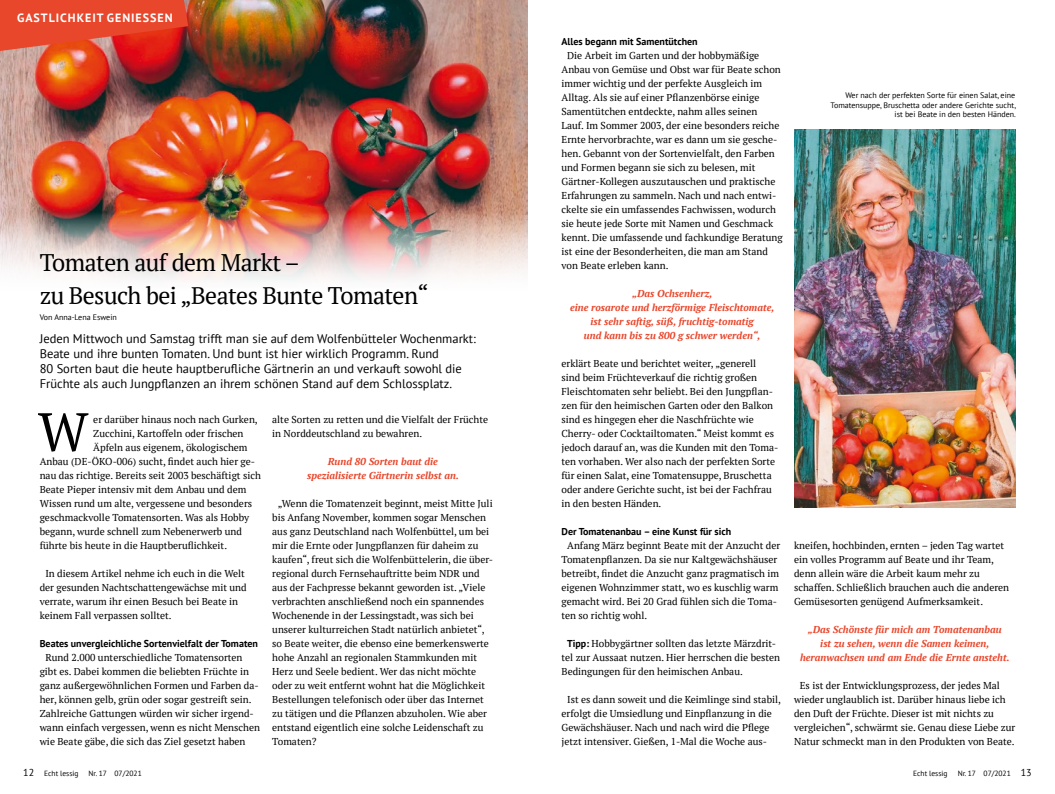
<style>
.page{position:relative;width:1055px;height:794px;background:#fff}
.page>*{position:absolute;margin:0;border:0;box-sizing:border-box;transform-origin:0 0}
.t1{font:54px "PT Serif";color:#000}
.t2{font:24px/33.6px "PT Serif";letter-spacing:-.025em;color:#000}
.t3{font:12.5px/15px "PT Sans";color:#000}
.t4{font:700 12px "PT Sans";letter-spacing:.08em;color:#fff}
.t5{font:10px/14px "PT Serif";color:#000}
.t6{font:italic 700 10px/14px "PT Serif";color:#e8472c;text-align:center}
.t7{font:700 10px "PT Sans";color:#000}
.t8{font:10px "PT Sans";color:#000}
.t9{font:8px/9.6px "PT Sans";color:#000;text-align:right}
.t10{font:7.5px "PT Sans";color:#000}
.s1{font-family:"PT Sans";font-weight:700}
.s2{font-size:10px}
</style>
<div class="page">
<img style="left:794px;top:129px;width:221px;height:378px">
<img style="left:0;top:0;width:527px;height:280px">
<svg style="left:0;top:0;width:188px;height:51px;background:#e3442c"></svg>
<p class="t4" style="left:17px;top:10px;width:157px">GASTLICHKEIT GENIESSEN</p>
<h2 class="t2" style="left:40px;top:245px;width:390px">Tomaten auf dem Markt –<br>zu Besuch bei „Beates Bunte Tomaten“</h2>
<p class="t3" style="left:40px;top:330px;width:437px">Jeden Mittwoch und Samstag trifft man sie auf dem Wolfenbütteler Wochenmarkt:<br>Beate und ihre bunten Tomaten. Und bunt ist hier wirklich Programm. Rund<br>80 Sorten baut die heute hauptberufliche Gärtnerin an und verkauft sowohl die Früchte als auch Jungpflanzen an ihrem schönen Stand auf dem Schlossplatz.</p>
<p class="t9" style="left:40px;top:312px;width:79px">Von Anna-Lena Eswein</p>
<h1 class="t1" style="left:38px;top:397px;width:52px">W</h1>
<p class="t5" style="left:93px;top:412px;width:166px">er darüber hinaus noch nach Gurken,</p>
<p class="t5" style="left:93px;top:426px;width:152px">Zucchini, Kartoffeln oder frischen</p>
<p class="t5" style="left:93px;top:440px;width:156px">Äpfeln aus eigenem, ökologischem</p>
<p class="t5" style="left:40px;top:454px;width:217px">Anbau (DE-ÖKO-006) sucht, findet auch hier ge-</p>
<p class="t5" style="left:40px;top:468px;width:223px">nau das richtige. Bereits seit 2003 beschäftigt sich</p>
<p class="t5" style="left:40px;top:482px;width:208px">Beate Pieper intensiv mit dem Anbau und dem</p>
<p class="t5" style="left:40px;top:496px;width:214px">Wissen rund um alte, vergessene und besonders</p>
<p class="t5" style="left:40px;top:510px;width:211px">geschmackvolle Tomatensorten. Was als Hobby</p>
<p class="t5" style="left:40px;top:524px;width:204px">begann, wurde schnell zum Nebenerwerb und</p>
<p class="t5" style="left:40px;top:538px;width:189px">führte bis heute in die Hauptberuflichkeit.</p>
<p class="t5" style="left:40px;top:566px;width:208px;text-indent:6px">In diesem Artikel nehme ich euch in die Welt der gesunden Nachtschattengewächse mit und verrate, warum ihr einen Besuch bei Beate in keinem Fall verpassen solltet.</p>
<p class="t7" style="left:40px;top:637px;width:220px">Beates unvergleichliche Sortenvielfalt der Tomaten</p>
<p class="t5" style="left:40px;top:650px;width:222px;text-indent:6px">Rund 2.000 unterschiedliche Tomatensorten gibt es. Dabei kommen die beliebten Früchte in ganz außergewöhnlichen Formen und Farben da&shy;her, können gelb, grün oder sogar gestreift sein.<br>Zahlreiche Gattungen würden wir sicher irgend&shy;wann einfach vergessen, wenn es nicht Menschen wie Beate gäbe, die sich das Ziel gesetzt haben</p>
<p class="t5" style="left:272px;top:412px;width:217px">alte Sorten zu retten und die Vielfalt der Früchte in Norddeutschland zu bewahren.</p>
<p class="t6" style="left:307px;top:454px;width:153px">Rund 80 Sorten baut die spezialisierte Gärtnerin selbst an.</p>
<p class="t5" style="left:272px;top:496px;width:222px;text-indent:6px">„Wenn die Tomatenzeit beginnt, meist Mitte Juli bis Anfang November, kommen sogar Menschen aus ganz Deutschland nach Wolfenbüttel, um bei mir die Ernte oder Jungpflanzen für daheim zu kaufen“, freut sich die Wolfenbüttelerin, die über&shy;regional durch Fernsehauftritte beim NDR und aus der Fachpresse bekannt geworden ist. „Viele verbrachten anschließend noch ein spannendes Wochenende in der Lessingstadt, was sich bei unserer kulturreichen Stadt natürlich anbietet“, so Beate weiter, die ebenso eine bemerkenswerte hohe Anzahl an regionalen Stammkunden mit Herz und Seele bedient. Wer das nicht möchte oder zu weit entfernt wohnt hat die Möglichkeit Bestellungen telefonisch oder über das Internet zu tätigen und die Pflanzen abzuholen. Wie aber entstand eigentlich eine solche Leidenschaft zu Tomaten?</p>
<p class="t7" style="left:561px;top:35px;width:138px">Alles begann mit Samentütchen</p>
<p class="t5" style="left:561px;top:48px;width:223px;text-indent:6px">Die Arbeit im Garten und der hobbymäßige Anbau von Gemüse und Obst war für Beate schon immer wichtig und der perfekte Ausgleich im Alltag. Als sie auf einer Pflanzenbörse einige Samentütchen entdeckte, nahm alles seinen<br>Lauf. Im Sommer 2003, der eine besonders reiche Ernte hervorbrachte, war es dann um sie gesche&shy;hen. Gebannt von der Sortenvielfalt, den Farben und Formen begann sie sich zu belesen, mit Gärtner-Kollegen auszutauschen und praktische Erfahrungen zu sammeln. Nach und nach entwi&shy;ckelte sie ein umfassendes Fachwissen, wodurch sie heute jede Sorte mit Namen und Geschmack kennt. Die umfassende und fachkundige Beratung ist eine der Besonderheiten, die man am Stand von Beate erleben kann.</p>
<p class="t6" style="left:570px;top:286px;width:206px">„Das Ochsenherz,<br>eine rosarote und herzförmige Fleischtomate, ist sehr saftig, süß, fruchtig-tomatig<br>und kann bis zu 800 g schwer werden“,</p>
<p class="t5" style="left:561px;top:356px;width:218px">erklärt Beate und berichtet weiter, „generell<br>sind beim Früchteverkauf die richtig großen Fleischtomaten sehr beliebt. Bei den Jungpflan&shy;zen für den heimischen Garten oder den Balkon sind es hingegen eher die Naschfrüchte wie Cherry- oder Cocktailtomaten.“ Meist kommt es jedoch darauf an, was die Kunden mit den Toma&shy;ten vorhaben. Wer also nach der perfekten Sorte für einen Salat, eine Tomatensuppe, Bruschetta oder andere Gerichte sucht, ist bei der Fachfrau in den besten Händen.</p>
<p class="t7" style="left:561px;top:525px;width:171px">Der Tomatenanbau – eine Kunst für sich</p>
<p class="t5" style="left:561px;top:538px;width:220px;text-indent:6px">Anfang März beginnt Beate mit der Anzucht der Tomatenpflanzen. Da sie nur Kaltgewächshäuser betreibt, findet die Anzucht ganz pragmatisch im eigenen Wohnzimmer statt, wo es kuschlig warm gemacht wird. Bei 20 Grad fühlen sich die Toma&shy;ten so richtig wohl.</p>
<p class="t5" style="left:561px;top:636px;width:220px;text-indent:6px"><span class="s1">Tipp:</span> Hobbygärtner sollten das letzte Märzdrit&shy;tel zur Aussaat nutzen. Hier herrschen die besten<br>Bedingungen für den heimischen Anbau.</p>
<p class="t5" style="left:561px;top:692px;width:221px;text-indent:6px">Ist es dann soweit und die Keimlinge sind stabil, erfolgt die Umsiedlung und Einpflanzung in die Gewächshäuser. Nach und nach wird die Pflege jetzt intensiver. Gießen, 1-Mal die Woche aus-</p>
<p class="t9" style="left:830px;top:90px;width:187px">Wer nach der perfekten Sorte für einen Salat, eine<br>Tomatensuppe, Bruschetta oder andere Gerichte sucht, ist bei Beate in den besten Händen.</p>
<p class="t5" style="left:794px;top:538px;width:216px">kneifen, hochbinden, ernten – jeden Tag wartet ein volles Programm auf Beate und ihr Team, denn allein wäre die Arbeit kaum mehr zu schaffen. Schließlich brauchen auch die anderen Gemüsesorten genügend Aufmerksamkeit.</p>
<p class="t6" style="left:800px;top:622px;width:211px">„Das Schönste für mich am Tomatenanbau<br>ist zu sehen, wenn die Samen keimen, heranwachsen und am Ende die Ernte ansteht.</p>
<p class="t5" style="left:794px;top:678px;width:223px;text-indent:6px">Es ist der Entwicklungsprozess, der jedes Mal wieder unglaublich ist. Darüber hinaus liebe ich den Duft der Früchte. Dieser ist mit nichts zu vergleichen“, schwärmt sie. Genau diese Liebe zur Natur schmeckt man in den Produkten von Beate.</p>
<p class="t8" style="left:23px;top:765px;width:12px">12</p>
<p class="t10" style="left:44px;top:768px;width:36px">Echt lessig</p>
<p class="t10" style="left:89px;top:768px;width:55px">Nr. 17 07/2021</p>
<p class="t10" style="left:913px;top:768px;width:36px">Echt lessig</p>
<p class="t10" style="left:957px;top:768px;width:76px">Nr. 17 07/2021 <span class="s2">13</span></p>
</div>
